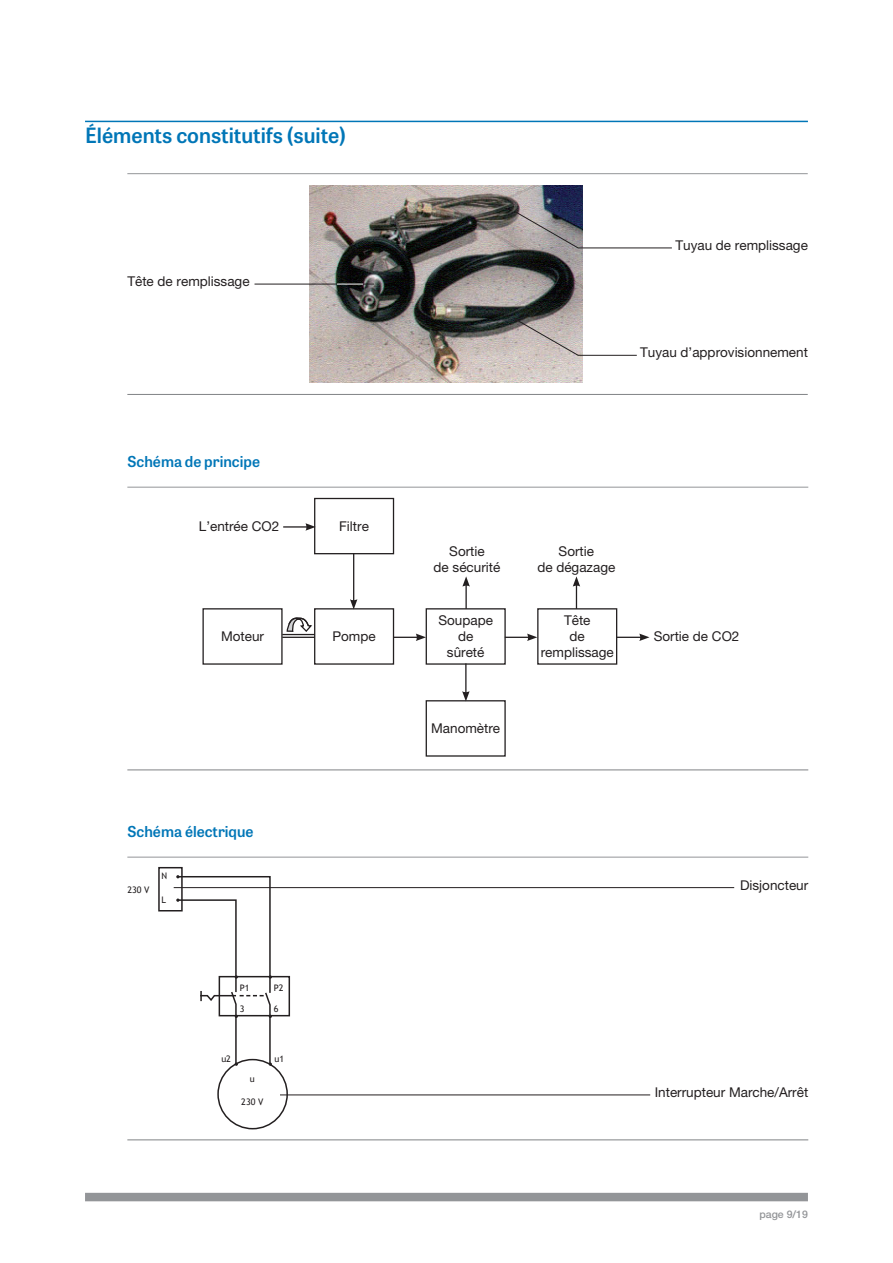
<style>
.page{position:relative;width:893px;height:1263px;background:#fff}
.page>*{position:absolute;margin:0;border:0;box-sizing:border-box;transform-origin:0 0}
.Titre_niv_1{font:600 21px "Tablet Gothic";color:#0076b7}
.Titre_niv_2{font:600 15px "Tablet Gothic";color:#0076b7}
.Légende_ferée_droite{font:13.5px "Helvetica Neue LT Pro";color:#231f20}
.t1{font:500 10.5px "Helvetica Neue LT Pro";color:#939598}
.t2{font:9px "Trebuchet MS";color:#231f20}
</style>
<div class="page">
<div style="left:85px;top:1193px;width:723px;height:8px;background:#939598"></div>
<hr style="left:85px;top:121px;width:723px;height:1px;background:#0076b7">
<hr style="left:127px;top:857px;width:681px;height:1px;background:#939598">
<hr style="left:127px;top:1139px;width:681px;height:1px;background:#808285">
<hr style="left:174px;top:887px;width:560px;height:1px;background:#231f20">
<div style="left:158px;top:867px;width:25px;height:44px;border:2px solid #231f20"></div>
<div style="left:217px;top:1059px;width:71px;height:70px;border:2px solid #231f20;border-radius:50%"></div>
<div style="left:219px;top:976px;width:71px;height:40px;border:2px solid #231f20"></div>
<svg style="left:176px;top:875px;width:96px;height:191px"></svg>
<hr style="left:280px;top:1094px;width:370px;height:1px;background:#231f20">
<img style="left:310px;top:185px;width:273px;height:198px">
<hr style="left:127px;top:394px;width:681px;height:1px;background:#808285">
<hr style="left:127px;top:173px;width:681px;height:1px;background:#939598">
<hr style="left:254px;top:284px;width:83px;height:1px;background:#231f20">
<svg style="left:514px;top:211px;width:158px;height:38px"></svg>
<svg style="left:514px;top:318px;width:123px;height:38px"></svg>
<svg style="left:337px;top:284px;width:37px;height:1px"></svg>
<hr style="left:127px;top:487px;width:681px;height:1px;background:#939598">
<hr style="left:127px;top:769px;width:681px;height:1px;background:#808285">
<div style="left:314px;top:498px;width:80px;height:56px;border:1px solid #231f20"></div>
<div style="left:314px;top:608px;width:80px;height:57px;border:1px solid #231f20"></div>
<div style="left:202px;top:608px;width:81px;height:57px;border:1px solid #231f20"></div>
<div style="left:537px;top:608px;width:80px;height:57px;border:1px solid #231f20"></div>
<div style="left:426px;top:608px;width:80px;height:57px;border:1px solid #231f20"></div>
<div style="left:426px;top:700px;width:80px;height:57px;border:1px solid #231f20"></div>
<hr style="left:353px;top:553px;width:1px;height:48px;background:#231f20">
<svg style="left:350px;top:599px;width:7px;height:10px"></svg>
<hr style="left:465px;top:663px;width:1px;height:30px;background:#231f20">
<svg style="left:462px;top:691px;width:8px;height:10px"></svg>
<svg style="left:394px;top:633px;width:32px;height:8px"></svg>
<svg style="left:505px;top:633px;width:32px;height:8px"></svg>
<svg style="left:617px;top:633px;width:32px;height:8px"></svg>
<hr style="left:465px;top:584px;width:2px;height:25px;background:#231f20">
<svg style="left:462px;top:576px;width:8px;height:11px"></svg>
<svg style="left:573px;top:576px;width:7px;height:33px"></svg>
<hr style="left:282px;top:637px;width:33px;height:1px;background:#231f20">
<hr style="left:282px;top:634px;width:33px;height:1px;background:#231f20">
<svg style="left:286px;top:617px;width:26px;height:15px"></svg>
<hr style="left:283px;top:526px;width:25px;height:2px;background:#231f20">
<svg style="left:305px;top:523px;width:11px;height:8px"></svg>
<p class="Titre_niv_1" style="left:85px;top:121px;width:262px">Éléments constitutifs (suite)</p>
<p class="Légende_ferée_droite" style="left:127px;top:273px;width:124px">Tête de remplissage</p>
<p class="Titre_niv_2" style="left:128px;top:451px;width:134px">Schéma de principe</p>
<p class="Légende_ferée_droite" style="left:199px;top:518px;width:82px">L’entrée CO2</p>
<p class="Légende_ferée_droite" style="left:339px;top:518px;width:31px">Filtre</p>
<p class="Légende_ferée_droite" style="left:221px;top:628px;width:45px">Moteur</p>
<p class="Légende_ferée_droite" style="left:332px;top:628px;width:45px">Pompe</p>
<p class="Titre_niv_2" style="left:128px;top:821px;width:127px">Schéma électrique</p>
<p class="t2" style="left:127px;top:885px;width:24px">230 V</p>
<p class="t2" style="left:161px;top:870px;width:7px">N</p>
<p class="t2" style="left:161px;top:894px;width:6px">L</p>
<p class="t2" style="left:240px;top:983px;width:11px">P1</p>
<p class="t2" style="left:274px;top:983px;width:11px">P2</p>
<p class="t2" style="left:240px;top:1004px;width:6px">3</p>
<p class="t2" style="left:274px;top:1004px;width:6px">6</p>
<p class="t2" style="left:221px;top:1053px;width:11px">u2</p>
<p class="t2" style="left:275px;top:1053px;width:11px">u1</p>
<p class="t2" style="left:250px;top:1074px;width:6px">u</p>
<p class="t2" style="left:241px;top:1096px;width:24px">230 V</p>
<p class="Légende_ferée_droite" style="left:675px;top:237px;width:134px">Tuyau de remplissage</p>
<p class="Légende_ferée_droite" style="left:640px;top:344px;width:169px">Tuyau d’approvisionnement</p>
<p class="Légende_ferée_droite" style="left:449px;top:543px;width:37px">Sortie</p>
<p class="Légende_ferée_droite" style="left:434px;top:560px;width:68px">de sécurité</p>
<p class="Légende_ferée_droite" style="left:438px;top:612px;width:56px">Soupape</p>
<p class="Légende_ferée_droite" style="left:458px;top:628px;width:17px">de</p>
<p class="Légende_ferée_droite" style="left:447px;top:645px;width:39px">sûreté</p>
<p class="Légende_ferée_droite" style="left:431px;top:720px;width:71px">Manomètre</p>
<p class="Légende_ferée_droite" style="left:559px;top:543px;width:37px">Sortie</p>
<p class="Légende_ferée_droite" style="left:537px;top:560px;width:79px">de dégazage</p>
<p class="Légende_ferée_droite" style="left:564px;top:612px;width:28px">Tête</p>
<p class="Légende_ferée_droite" style="left:570px;top:628px;width:17px">de</p>
<p class="Légende_ferée_droite" style="left:541px;top:645px;width:75px">remplissage</p>
<p class="Légende_ferée_droite" style="left:654px;top:628px;width:87px">Sortie de CO2</p>
<p class="Légende_ferée_droite" style="left:740px;top:877px;width:70px">Disjoncteur</p>
<p class="Légende_ferée_droite" style="left:655px;top:1084px;width:155px">Interrupteur Marche/Arrêt</p>
<p class="t1" style="left:759px;top:1208px;width:50px">page 9/19</p>
</div>
